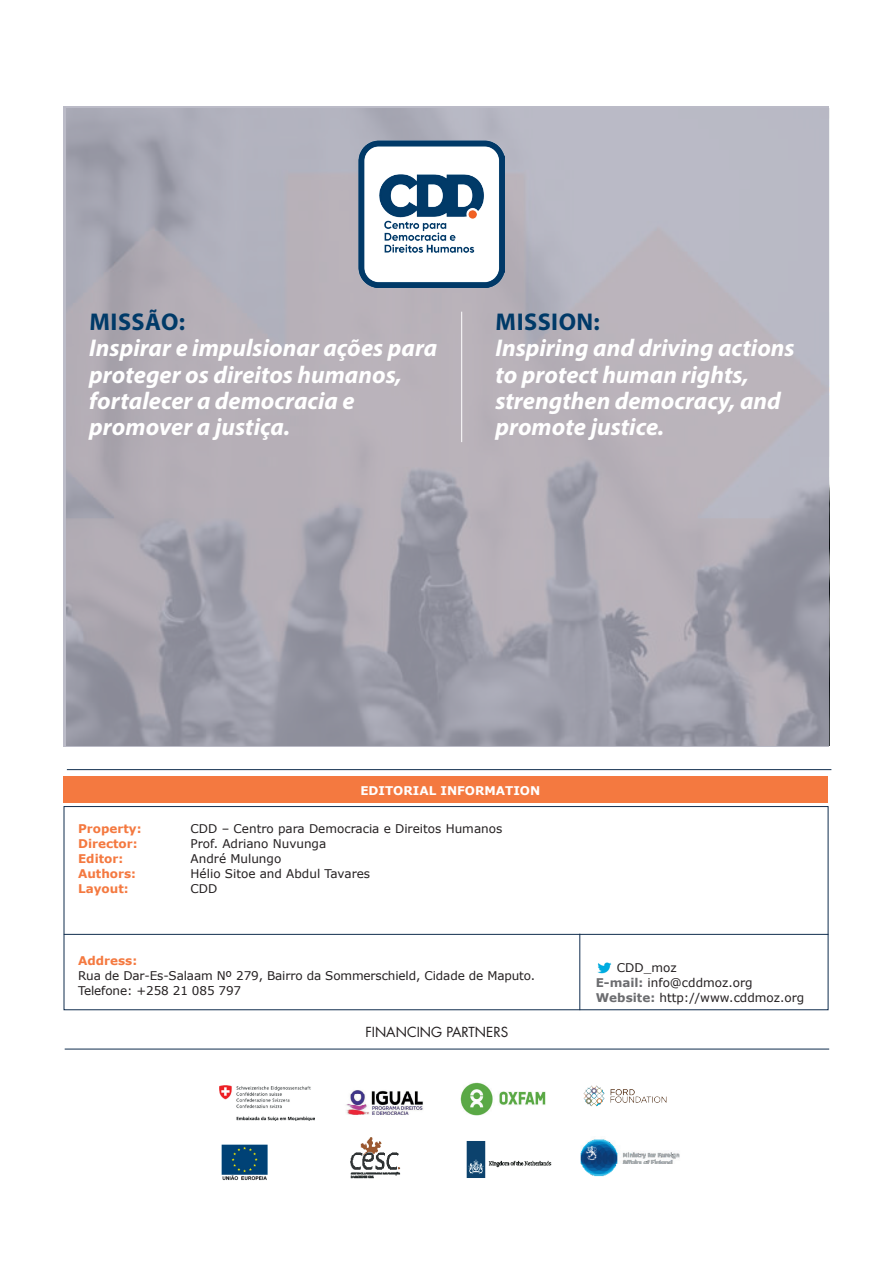
<style>
.page{position:relative;width:893px;height:1263px;background:#fff}
.page>*{position:absolute;margin:0;border:0;box-sizing:border-box;transform-origin:0 0}
.t1{font:italic 700 24.3px/26.2px "Myriad Pro";color:#fff}
.t2{font:700 24.3px "Myriad Pro";letter-spacing:.02em;color:#003a68}
.t3{font:13.5px "Futura LT";color:#231f20}
.t4{font:12px/15px "Verdana";color:#231f20}
.t5{font:700 12px "Verdana";color:#f47940}
.t6{font:700 12px "Verdana";color:#fff}
.s1{font-weight:700;color:#6c6d70}
</style>
<div class="page">
<svg style="left:64px;top:106px;width:765px;height:641px;background:#adaab4"></svg>
<img style="left:358px;top:140px;width:147px;height:148px">
<hr style="left:461px;top:312px;width:1px;height:130px;background:#fff">
<div style="left:64px;top:776px;width:764px;height:26px;background:#f47940"></div>
<div style="left:64px;top:806px;width:764px;height:204px;border:1px solid #102d4e"></div>
<hr style="left:64px;top:934px;width:764px;height:1px;background:#102d4e">
<hr style="left:580px;top:934px;width:1px;height:76px;background:#102d4e">
<img style="left:597px;top:962px;width:15px;height:12px">
<hr style="left:67px;top:769px;width:764px;height:1px;background:#102d4e">
<img style="left:222px;top:1144px;width:46px;height:37px">
<hr style="left:65px;top:1049px;width:764px;height:1px;background:#102d4e">
<img style="left:219px;top:1085px;width:96px;height:36px">
<img style="left:460px;top:1082px;width:86px;height:33px">
<img style="left:583px;top:1085px;width:84px;height:22px">
<img style="left:466px;top:1141px;width:86px;height:37px">
<img style="left:346px;top:1090px;width:77px;height:25px">
<img style="left:350px;top:1137px;width:51px;height:42px">
<img style="left:580px;top:1139px;width:100px;height:38px">
<h1 class="t2" style="left:90px;top:306px;width:97px">MISSÃO:</h1>
<h1 class="t1" style="left:89px;top:334px;width:349px">Inspirar e impulsionar ações para proteger os direitos humanos, fortalecer a democracia e promover a justiça.</h1>
<h1 class="t2" style="left:496px;top:306px;width:106px">MISSION:</h1>
<h1 class="t1" style="left:495px;top:334px;width:301px">Inspiring and driving actions to protect human rights, strengthen democracy, and promote justice.</h1>
<p class="t6" style="left:360px;top:783px;width:181px">EDITORIAL INFORMATION</p>
<p class="t5" style="left:78px;top:820px;width:65px">Property:</p>
<p class="t4" style="left:191px;top:821px;width:313px">CDD – Centro para Democracia e Direitos Humanos</p>
<p class="t5" style="left:78px;top:835px;width:61px">Director:</p>
<p class="t4" style="left:191px;top:836px;width:137px">Prof. Adriano Nuvunga</p>
<p class="t5" style="left:78px;top:850px;width:47px">Editor:</p>
<p class="t4" style="left:191px;top:851px;width:92px">André Mulungo</p>
<p class="t5" style="left:78px;top:865px;width:60px">Authors:</p>
<p class="t4" style="left:191px;top:866px;width:181px">Hélio Sitoe and Abdul Tavares</p>
<p class="t5" style="left:78px;top:880px;width:52px">Layout:</p>
<p class="t4" style="left:191px;top:881px;width:28px">CDD</p>
<p class="t5" style="left:78px;top:953px;width:61px">Address:</p>
<p class="t4" style="left:78px;top:969px;width:459px">Rua de Dar-Es-Salaam Nº 279, Bairro da Sommerschield, Cidade de Maputo.<br>Telefone: +258 21 085 797</p>
<p class="t4" style="left:596px;top:960px;width:210px;text-indent:21px">CDD_moz<br><span class="s1">E-mail:</span> info@cddmoz.org<br><span class="s1">Website:</span> http://www.cddmoz.org</p>
<p class="t3" style="left:365px;top:1023px;width:144px">FINANCING PARTNERS</p>
</div>
